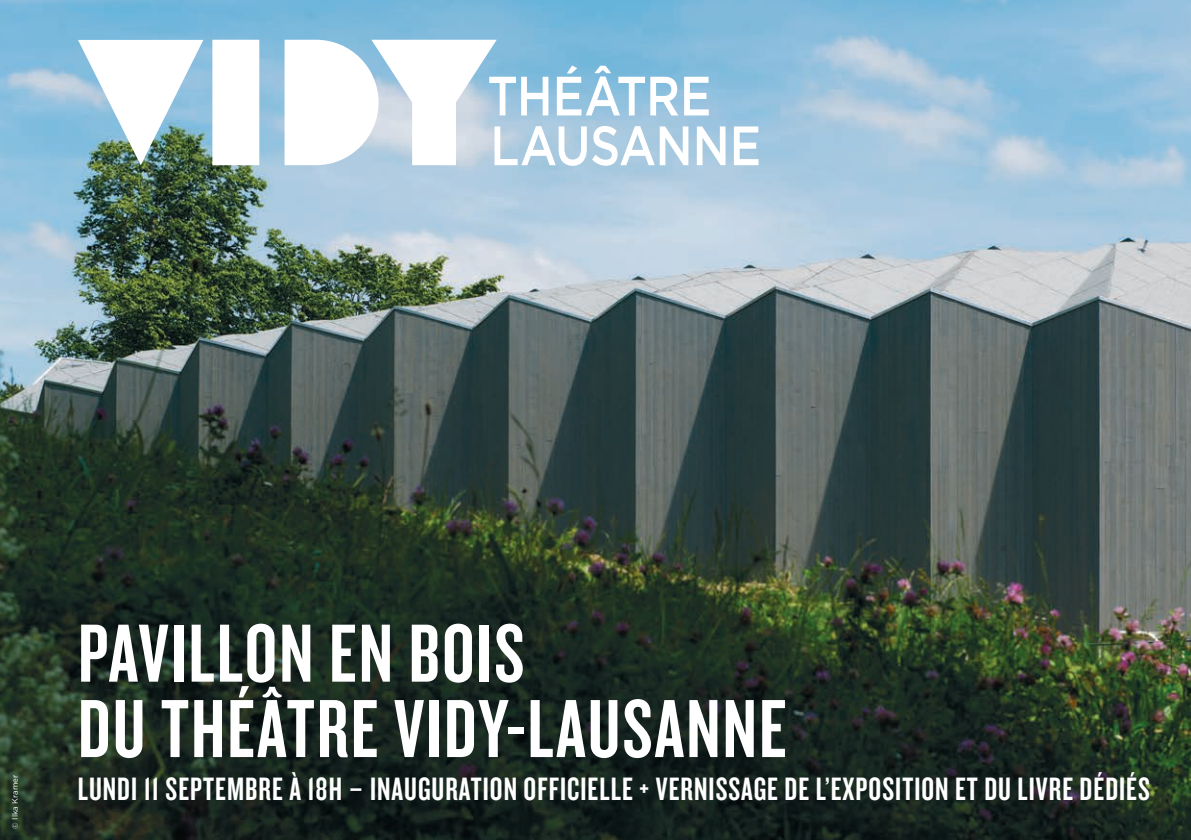
<style>
.page{position:relative;width:1191px;height:840px;background:#fff}
.page>*{position:absolute;margin:0;border:0;box-sizing:border-box;transform-origin:0 0}
.t1{font:85.4px/75.4px "Knockout 48 Featherweight";letter-spacing:.025em;color:#fff}
.t2{font:33.6px "Knockout 48 Featherweight";letter-spacing:.03em;color:#fff}
.t3{font:8px "Gotham";color:#fff}
</style>
<div class="page">
<img style="left:0;top:0;width:1191px;height:839px">
<svg style="left:78px;top:40px;width:419px;height:125px"></svg>
<svg style="left:489px;top:77px;width:59px;height:38px"></svg>
<svg style="left:557px;top:65px;width:121px;height:50px"></svg>
<svg style="left:684px;top:77px;width:25px;height:38px"></svg>
<svg style="left:494px;top:126px;width:194px;height:40px"></svg>
<svg style="left:697px;top:126px;width:28px;height:39px"></svg>
<svg style="left:734px;top:126px;width:24px;height:39px"></svg>
<p class="t3" style="left:10px;top:828px;width:55px;rotate:-90deg">© Ilka Kramer</p>
<h1 class="t1" style="left:78px;top:612px;width:710px">PAVILLON EN BOIS<br>DU THÉÂTRE VIDY-LAUSANNE</h1>
<p class="t2" style="left:78px;top:768px;width:1073px">LUNDI 11 SEPTEMBRE À 18H – INAUGURATION OFFICIELLE + VERNISSAGE DE L’EXPOSITION ET DU LIVRE DÉDIÉS</p>
</div>
